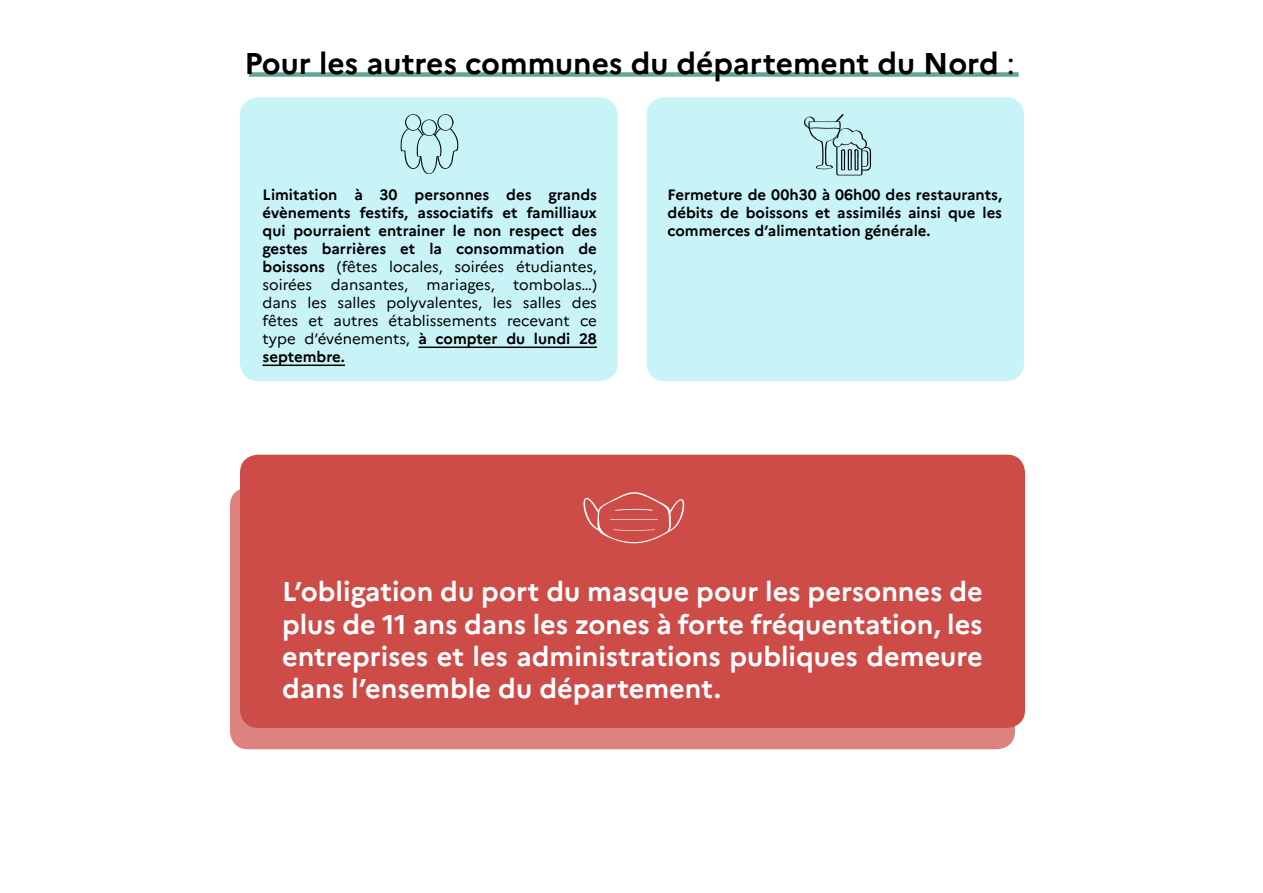
<style>
.page{position:relative;width:1263px;height:893px;background:#fff}
.page>*{position:absolute;margin:0;border:0;box-sizing:border-box;transform-origin:0 0}
.t1{font:700 30px "Marianne";color:#000}
.t2{font:700 27px/32.4px "Marianne";color:#fff;text-align:justify}
.t3{font:700 15px/18px "Marianne";color:#000;text-align:justify}
.s1{font-weight:400}
</style>
<div class="page">
<div style="left:240px;top:97px;width:377px;height:284px;background:#c8f4f7;border-radius:18px"></div>
<div style="left:646px;top:97px;width:378px;height:284px;background:#c8f4f7;border-radius:18px"></div>
<div style="left:230px;top:488px;width:785px;height:261px;background:#dc827f;border-radius:18px"></div>
<div style="left:240px;top:455px;width:785px;height:273px;background:#cd4c48;border-radius:18px"></div>
<div style="left:249px;top:72px;width:769px;height:5px;background:#5ea698"></div>
<svg style="left:804px;top:114px;width:68px;height:62px"></svg>
<svg style="left:400px;top:114px;width:58px;height:60px"></svg>
<svg style="left:583px;top:492px;width:101px;height:51px"></svg>
<hr style="left:418px;top:347px;width:179px;height:1px;background:#000">
<hr style="left:262px;top:365px;width:83px;height:1px;background:#000">
<p class="t1" style="left:244px;top:45px;width:772px">Pour les autres communes du département du Nord <span class="s1">:</span></p>
<p class="t3" style="left:262px;top:186px;width:336px">Limitation à 30 personnes des grands évènements festifs, associatifs et familliaux qui pourraient entrainer le non respect des gestes barrières et la consommation de boissons <span class="s1">(fêtes locales, soirées étudiantes, soirées dansantes, mariages, tombolas…) dans les salles polyvalentes, les salles des fêtes et autres établissements recevant ce type d’événements,</span> à compter du lundi 28 septembre.</p>
<p class="t3" style="left:667px;top:186px;width:336px">Fermeture de 00h30 à 06h00 des restaurants, débits de boissons et assimilés ainsi que les commerces d’alimentation générale.</p>
<p class="t2" style="left:282px;top:575px;width:702px">L’obligation du port du masque pour les personnes de plus de 11 ans dans les zones à forte fréquentation, les entreprises et les administrations publiques demeure dans l’ensemble du département.</p>
</div>
